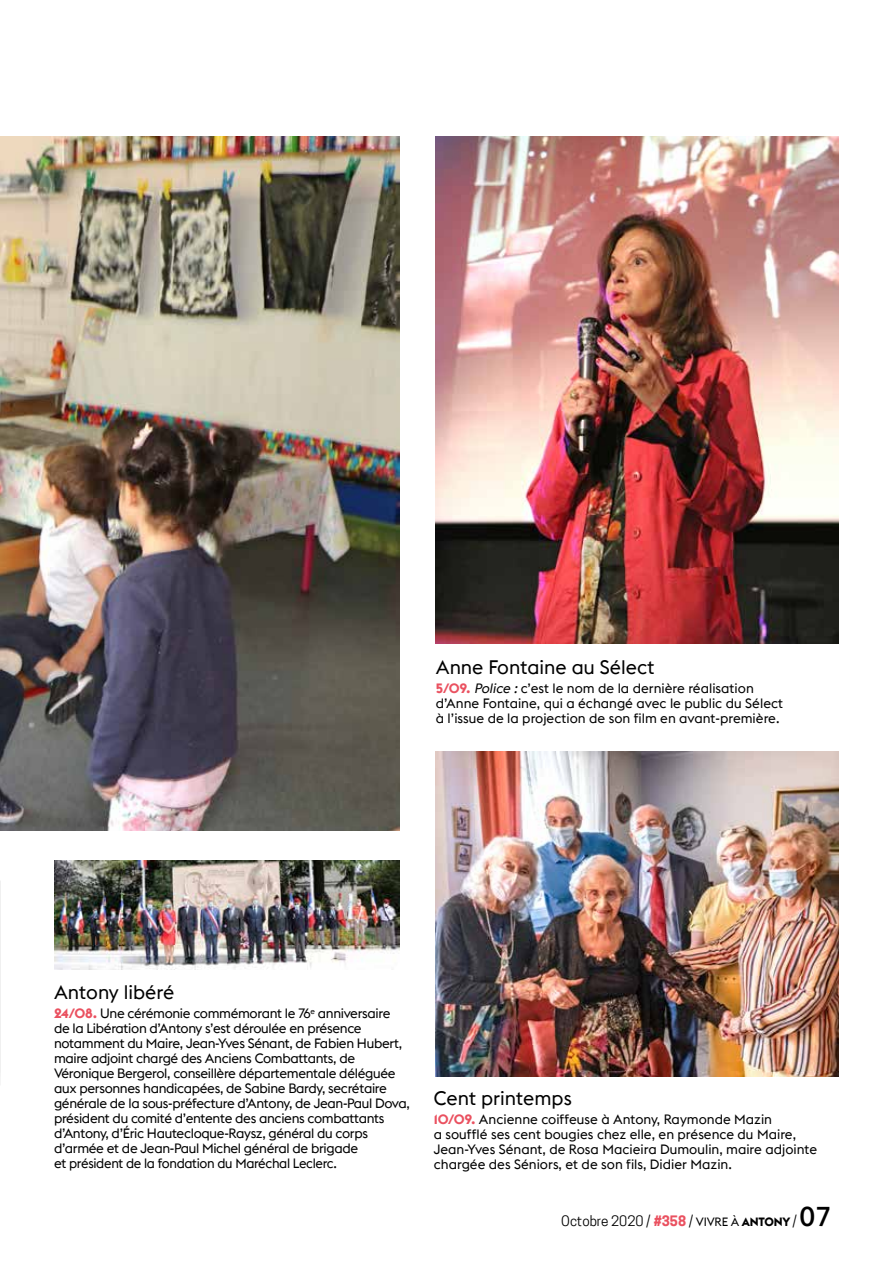
<style>
.page{position:relative;width:893px;height:1263px;background:#fff}
.page>*{position:absolute;margin:0;border:0;box-sizing:border-box;transform-origin:0 0}
.t1{font:19.5px "Euclid Flex";color:#000}
.t2{font:13.5px/15px "Euclid Flex";letter-spacing:-.025em;color:#000}
.t3{font:13.5px/15px "Euclid Flex";color:#000}
.t4{font:13.5px "Cooper Hewitt";color:#000}
.s1{font-weight:700;color:#ea5160}
.s2{font-style:italic}
.s3{font-family:"Euclid Flex";font-size:12px}
.s4{font-family:"Euclid Flex";font-weight:700;font-size:12px}
.s5{font-family:"Objektiv Mk 1";font-weight:500;font-size:25.5px}
</style>
<div class="page">
<img style="left:436px;top:751px;width:403px;height:326px">
<img style="left:54px;top:860px;width:346px;height:110px">
<img style="left:436px;top:136px;width:403px;height:507px">
<img style="left:0;top:136px;width:399px;height:695px">
<h1 class="t1" style="left:436px;top:655px;width:220px">Anne Fontaine au Sélect</h1>
<p class="t3" style="left:436px;top:681px;width:349px"><span class="s1">5/09.</span> <span class="s2">Police:</span>c’est le nom de la dernière réalisation d’Anne Fontaine, qui a échangé avec le public du Sélect à l’issue de la projection de son film en avant-première.</p>
<h1 class="t1" style="left:54px;top:981px;width:122px">Antony libéré</h1>
<p class="t2" style="left:54px;top:1006px;width:357px"><span class="s1">24/08.</span> Une cérémonie commémorant le 76<sup>e</sup> anniversaire<br>de la Libération d’Antony s’est déroulée en présence notamment du Maire, Jean-Yves Sénant, de Fabien Hubert, maire adjoint chargé des Anciens Combattants, de Véronique Bergerol, conseillère départementale déléguée aux personnes handicapées, de Sabine Bardy, secrétaire générale de la sous-préfecture d’Antony, de Jean-Paul Dova, président du comité d’entente des anciens combattants d’Antony, d’Éric Hautecloque-Raysz, général du corps d’armée et de Jean-Paul Michel général de brigade<br>et président de la fondation du Maréchal Leclerc.</p>
<h1 class="t1" style="left:434px;top:1087px;width:140px">Cent printemps</h1>
<p class="t3" style="left:434px;top:1112px;width:385px"><span class="s1">10/09.</span> Ancienne coiffeuse à Antony, Raymonde Mazin<br>a soufflé ses cent bougies chez elle, en présence du Maire, Jean-Yves Sénant, de Rosa Macieira Dumoulin, maire adjointe chargée des Séniors, et de son fils, Didier Mazin.</p>
<p class="t4" style="left:561px;top:1213px;width:271px">Octobre 2020 / <span class="s1">#358</span> / <span class="s3">VIVRE À</span> <span class="s4">ANTONY</span> / <span class="s5">07</span></p>
</div>
